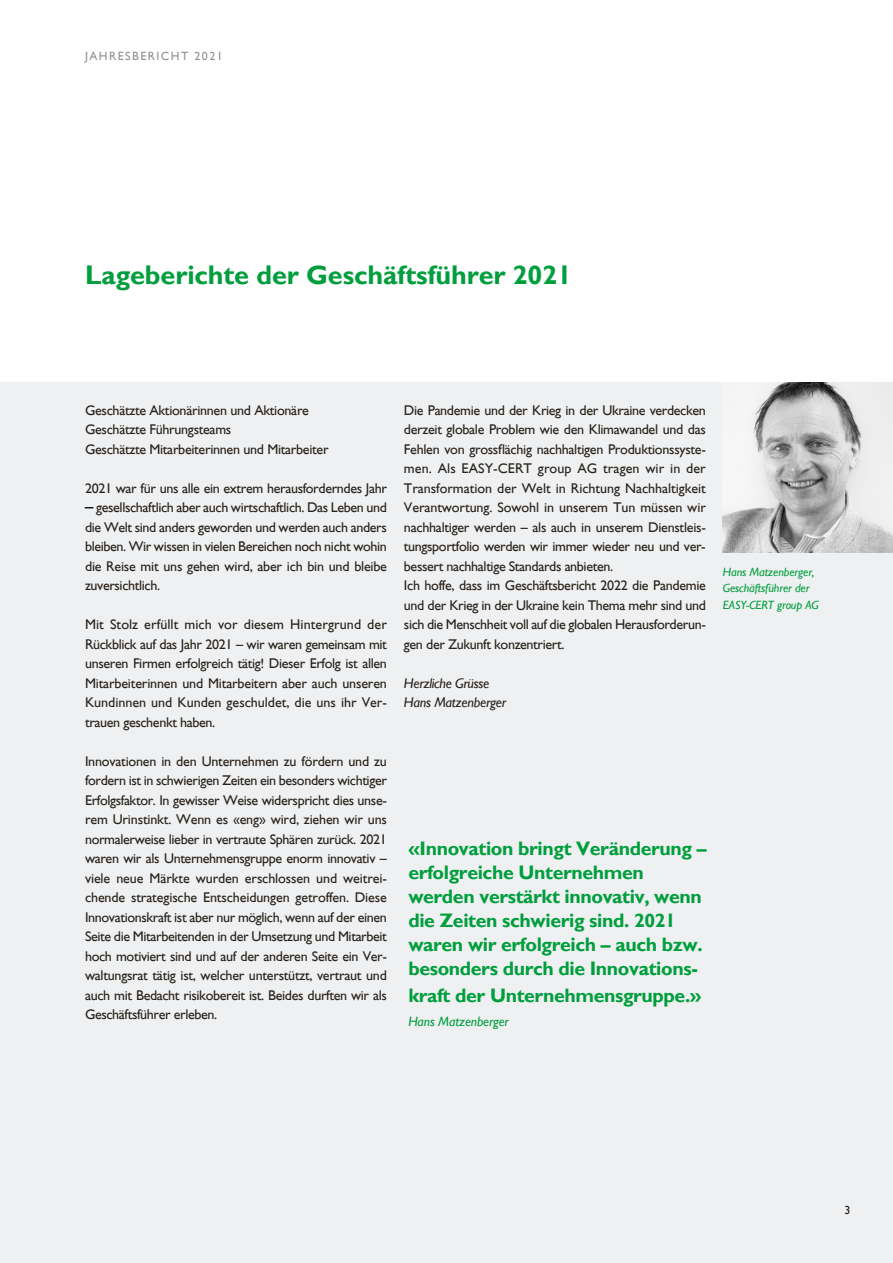
<style>
.page{position:relative;width:893px;height:1263px;background:#fff}
.page>*{position:absolute;margin:0;border:0;box-sizing:border-box;transform-origin:0 0}
.t1{font:700 27px "Gill Sans";letter-spacing:-.005em;color:#009e3d}
.t2{font:700 19.5px/24px "Gill Sans";letter-spacing:-.02em;color:#009e3d}
.t3{font:14.1px/19.5px "Gill Sans";letter-spacing:-.02em;color:#29211a;text-align:justify}
.t4{font:italic 14.1px/19.5px "Gill Sans";letter-spacing:-.02em;color:#29211a}
.t5{font:italic 13.5px "Gill Sans";letter-spacing:-.01em;color:#009e3d}
.t6{font:italic 12px/16.5px "Gill Sans";letter-spacing:-.01em;color:#009e3d}
.t7{font:12px "Gill Sans";letter-spacing:.12em;color:#94908c}
.t8{font:12px "Gill Sans";color:#29211a}
.s1{font-size:16.5px;color:#000}
</style>
<div class="page">
<div style="left:0;top:383px;width:893px;height:880px;background:#eef0f1"></div>
<img style="left:723px;top:383px;width:170px;height:170px">
<p class="t7" style="left:85px;top:52px;width:139px">JAHRESBERICHT 2021</p>
<h1 class="t1" style="left:85px;top:265px;width:488px">Lageberichte der Geschäftsführer 2021</h1>
<p class="t3" style="left:85px;top:402px;width:245px;text-align:left">Geschätzte Aktionärinnen und Aktionäre<br>Geschätzte Führungsteams<br>Geschätzte Mitarbeiterinnen und Mitarbeiter</p>
<p class="t3" style="left:85px;top:480px;width:303px">2021 war für uns alle ein extrem herausforderndes Jahr</p>
<p class="t3" style="left:85px;top:499px;width:303px"><span class="s1">–</span> gesellschaftlich aber auch wirtschaftlich. Das Leben und die Welt sind anders geworden und werden auch anders bleiben. Wir wissen in vielen Bereichen noch nicht wohin die Reise mit uns gehen wird, aber ich bin und bleibe zuversichtlich.</p>
<p class="t3" style="left:85px;top:616px;width:303px">Mit Stolz erfüllt mich vor diesem Hintergrund der Rückblick auf das Jahr 2021 – wir waren gemeinsam mit unseren Firmen erfolgreich tätig! Dieser Erfolg ist allen Mitarbeiterinnen und Mitarbeitern aber auch unseren Kundinnen und Kunden geschuldet, die uns ihr Ver&shy;trauen geschenkt haben.</p>
<p class="t3" style="left:85px;top:753px;width:303px">Innovationen in den Unternehmen zu fördern und zu fordern ist in schwierigen Zeiten ein besonders wichtiger Erfolgsfaktor. In gewisser Weise widerspricht dies unse&shy;rem Urinstinkt. Wenn es «eng» wird, ziehen wir uns normalerweise lieber in vertraute Sphären zurück. 2021 waren wir als Unternehmensgruppe enorm innovativ – viele neue Märkte wurden erschlossen und weitrei&shy;chende strategische Entscheidungen getroffen. Diese Innovationskraft ist aber nur möglich, wenn auf der einen Seite die Mitarbeitenden in der Umsetzung und Mitarbeit hoch motiviert sind und auf der anderen Seite ein Ver&shy;waltungsrat tätig ist, welcher unterstützt, vertraut und auch mit Bedacht risikobereit ist. Beides durften wir als Geschäftsführer erleben.</p>
<p class="t3" style="left:404px;top:402px;width:303px;text-align:left">Die Pandemie und der Krieg in der Ukraine verdecken derzeit globale Problem wie den Klimawandel und das Fehlen von grossflächig nachhaltigen Produktionssyste&shy;men. Als EASY-CERT group AG tragen wir in der Transformation der Welt in Richtung Nachhaltigkeit Verantwortung. Sowohl in unserem Tun müssen wir nachhaltiger werden – als auch in unserem Dienstleis&shy;tungsportfolio werden wir immer wieder neu und ver&shy;bessert nachhaltige Standards anbieten.<br>Ich hoffe, dass im Geschäftsbericht 2022 die Pandemie und der Krieg in der Ukraine kein Thema mehr sind und sich die Menschheit voll auf die globalen Herausforderun&shy;gen der Zukunft konzentriert.</p>
<p class="t4" style="left:404px;top:675px;width:104px">Herzliche Grüsse<br>Hans Matzenberger</p>
<p class="t6" style="left:723px;top:565px;width:97px">Hans Matzenberger,<br>Geschäftsführer der<br>EASY-CERT group AG</p>
<h2 class="t2" style="left:408px;top:838px;width:300px">«Innovation bringt Veränderung – erfolgreiche Unternehmen werden verstärkt innovativ, wenn die Zeiten schwierig sind. 2021 waren wir erfolgreich – auch bzw. besonders durch die Innovations-</h2>
<h2 class="t2" style="left:408px;top:985px;width:295px">kraft der Unternehmensgruppe.»</h2>
<p class="t5" style="left:408px;top:1016px;width:102px">Hans Matzenberger</p>
<p class="t8" style="left:844px;top:1206px;width:7px">3</p>
</div>
